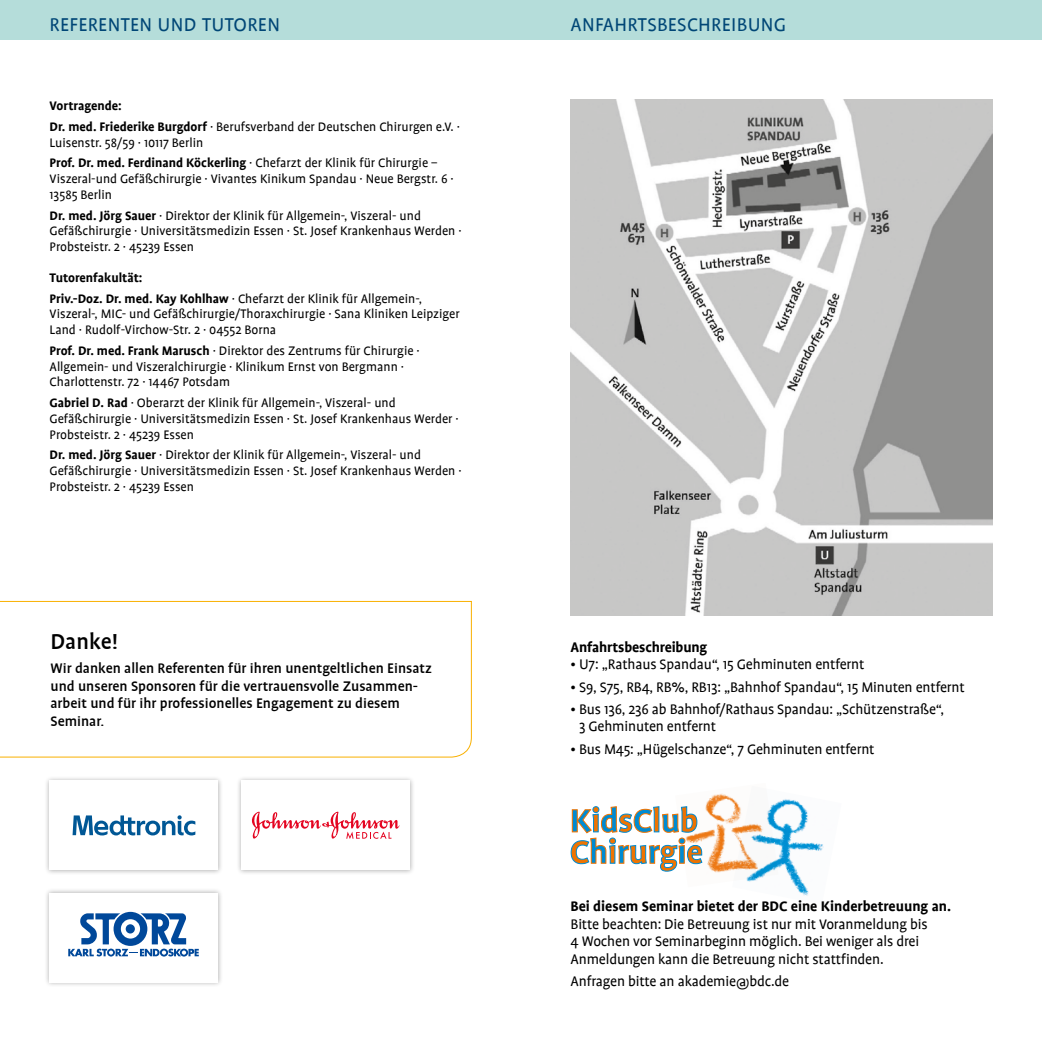
<style>
.page{position:relative;width:1042px;height:1042px;background:#fff}
.page>*{position:absolute;margin:0;border:0;box-sizing:border-box;transform-origin:0 0}
.t1{font:500 24.5px "Profile";color:#000}
.Head_blauer_Kasten{font:21px "Profile";letter-spacing:.015em;color:#004676}
.Absatzformat_2{font:15.75px/17.5px "Profile";letter-spacing:-.01em;color:#000}
.t2{font:500 15.75px/17.5px "Profile";color:#000}
.BDC_Copy_bold_7pt{font:700 15.75px "Profile";color:#000}
.Absatzformat_2-2{font:700 15.75px "Profile";letter-spacing:-.01em;color:#000}
.Vorsitzende_und_Re{font:14px/15.8px "Profile";color:#000}
.Vorsitzende_und_Re-2{font:700 14px "Profile";color:#000}
.s1{font-weight:700}
</style>
<div class="page">
<div style="left:0;top:0;width:1042px;height:40px;background:#b5ddda"></div>
<div style="left:44px;top:888px;width:180px;height:100px;background:#000;opacity:.33"></div>
<div style="left:50px;top:893px;width:168px;height:89px;background:#fff"></div>
<svg style="left:68px;top:912px;width:131px;height:44px"></svg>
<div style="left:44px;top:775px;width:180px;height:100px;background:#000;opacity:.33"></div>
<div style="left:50px;top:780px;width:168px;height:90px;background:#fff"></div>
<svg style="left:73px;top:815px;width:122px;height:20px"></svg>
<img style="left:570px;top:99px;width:422px;height:517px">
<svg style="left:570px;top:806px;width:105px;height:66px"></svg>
<img style="left:778px;top:799px;width:46px;height:97px">
<img style="left:675px;top:793px;width:103px;height:89px">
<svg style="left:0;top:600px;width:472px;height:158px"></svg>
<div style="left:236px;top:775px;width:179px;height:100px;background:#000;opacity:.33"></div>
<div style="left:241px;top:780px;width:169px;height:90px;background:#fff"></div>
<svg style="left:252px;top:811px;width:147px;height:28px"></svg>
<p class="Head_blauer_Kasten" style="left:50px;top:14px;width:232px">REFERENTEN UND TUTOREN</p>
<p class="Vorsitzende_und_Re-2" style="left:50px;top:98px;width:74px">Vortragende:</p>
<p class="Vorsitzende_und_Re" style="left:50px;top:119px;width:412px"><span class="s1">Dr. med. Friederike Burgdorf</span> · Berufsverband der Deutschen Chirurgen e.V. ·<br>Luisenstr. 58/59 · 10117 Berlin</p>
<p class="Vorsitzende_und_Re" style="left:50px;top:155px;width:406px"><span class="s1">Prof. Dr. med. Ferdinand Köckerling</span> · Chefarzt der Klinik für Chirurgie –<br>Viszeral-und Gefäßchirurgie · Vivantes Kinikum Spandau · Neue Bergstr. 6 ·<br>13585 Berlin</p>
<p class="Vorsitzende_und_Re" style="left:50px;top:208px;width:413px"><span class="s1">Dr. med. Jörg Sauer</span> · Direktor der Klinik für Allgemein-, Viszeral- und<br>Gefäßchirurgie · Universitätsmedizin Essen · St. Josef Krankenhaus Werden ·<br>Probsteistr. 2 · 45239 Essen</p>
<p class="Vorsitzende_und_Re-2" style="left:50px;top:270px;width:94px">Tutorenfakultät:</p>
<p class="Vorsitzende_und_Re" style="left:50px;top:290px;width:411px"><span class="s1">Priv.-Doz. Dr. med. Kay Kohlhaw</span> · Chefarzt der Klinik für Allgemein-,<br>Viszeral-, MIC- und Gefäßchirurgie/Thoraxchirurgie · Sana Kliniken Leipziger<br>Land · Rudolf-Virchow-Str. 2 · 04552 Borna</p>
<p class="Vorsitzende_und_Re" style="left:50px;top:343px;width:372px"><span class="s1">Prof. Dr. med. Frank Marusch</span> · Direktor des Zentrums für Chirurgie ·<br>Allgemein- und Viszeralchirurgie · Klinikum Ernst von Bergmann ·<br>Charlottenstr. 72 · 14467 Potsdam</p>
<p class="Vorsitzende_und_Re" style="left:50px;top:395px;width:411px"><span class="s1">Gabriel D. Rad</span> · Oberarzt der Klinik für Allgemein-, Viszeral- und<br>Gefäßchirurgie · Universitätsmedizin Essen · St. Josef Krankenhaus Werder ·<br>Probsteistr. 2 · 45239 Essen</p>
<p class="Vorsitzende_und_Re" style="left:50px;top:447px;width:413px"><span class="s1">Dr. med. Jörg Sauer</span> · Direktor der Klinik für Allgemein-, Viszeral- und<br>Gefäßchirurgie · Universitätsmedizin Essen · St. Josef Krankenhaus Werden ·<br>Probsteistr. 2 · 45239 Essen</p>
<p class="t1" style="left:50px;top:629px;width:69px">Danke!</p>
<p class="t2" style="left:50px;top:660px;width:383px">Wir danken allen Referenten für ihren unentgeltlichen Einsatz und unseren Sponsoren für die vertrauensvolle Zusammen&shy;arbeit und für ihr professionelles Engagement zu diesem Seminar.</p>
<p class="Head_blauer_Kasten" style="left:570px;top:14px;width:217px">ANFAHRTSBESCHREIBUNG</p>
<p class="Absatzformat_2-2" style="left:570px;top:638px;width:138px">Anfahrtsbeschreibung</p>
<p class="Absatzformat_2" style="left:570px;top:655px;width:295px">• U7: „Rathaus Spandau“, 15 Gehminuten entfernt</p>
<p class="Absatzformat_2" style="left:570px;top:678px;width:396px">• S9, S75, RB4, RB%, RB13: „Bahnhof Spandau“, 15 Minuten entfernt</p>
<p class="Absatzformat_2" style="left:579px;top:700px;width:366px;text-indent:-8px">• Bus 136, 236 ab Bahnhof/Rathaus Spandau: „Schützenstraße“,<br>3 Gehminuten entfernt</p>
<p class="Absatzformat_2" style="left:570px;top:740px;width:305px">• Bus M45: „Hügelschanze“, 7 Gehminuten entfernt</p>
<p class="BDC_Copy_bold_7pt" style="left:570px;top:898px;width:382px">Bei diesem Seminar bietet der BDC eine Kinderbetreuung an.</p>
<p class="Absatzformat_2" style="left:570px;top:915px;width:359px">Bitte beachten: Die Betreuung ist nur mit Voranmeldung bis<br>4 Wochen vor Seminarbeginn möglich. Bei weniger als drei<br>Anmeldungen kann die Betreuung nicht stattfinden.</p>
<p class="Absatzformat_2" style="left:570px;top:972px;width:220px">Anfragen bitte an akademie@bdc.de</p>
</div>
